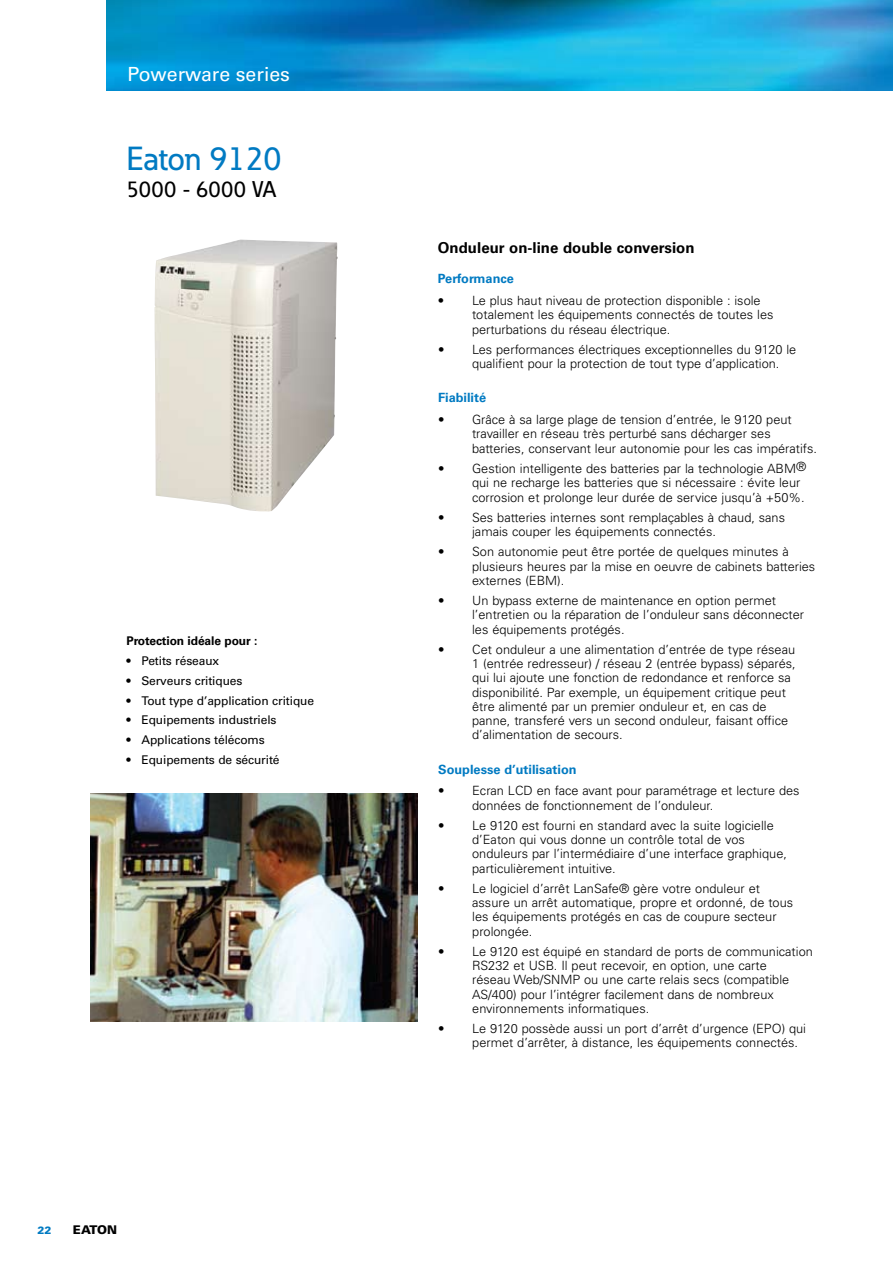
<style>
.page{position:relative;width:893px;height:1263px;background:#fff}
.page>*{position:absolute;margin:0;border:0;box-sizing:border-box;transform-origin:0 0}
.t1{font:500 33px "Eaton";color:#007ac2}
.t2{font:500 22.5px "Eaton";letter-spacing:.02em;color:#000}
.t3{font:19.5px "Univers LT";color:#fff}
.t4{font:700 15px "Univers LT";color:#000}
.t5{font:300 12.75px/14.2px "Univers LT";color:#000}
.t6{font:700 12.75px "Univers LT";color:#007ac2}
.t7{font:12px "Univers LT";letter-spacing:-.01em;color:#000}
.t8{font:700 12px "Univers LT";letter-spacing:-.01em;color:#000}
.t9{font:900 12px "Univers LT";letter-spacing:-.02em;color:#000}
.t10{font:900 10.5px "Univers LT";color:#007ac2}
</style>
<div class="page">
<img style="left:107px;top:0;width:786px;height:90px">
<img style="left:91px;top:794px;width:327px;height:228px">
<img style="left:155px;top:240px;width:183px;height:271px">
<h3 class="t3" style="left:127px;top:63px;width:164px">Powerware series</h3>
<h1 class="t1" style="left:126px;top:139px;width:156px">Eaton 9120</h1>
<h2 class="t2" style="left:126px;top:176px;width:151px">5000 - 6000 VA</h2>
<p class="t8" style="left:126px;top:634px;width:133px">Protection idéale pour :</p>
<p class="t7" style="left:126px;top:654px;width:94px">• Petits réseaux</p>
<p class="t7" style="left:126px;top:673px;width:118px">• Serveurs critiques</p>
<p class="t7" style="left:126px;top:693px;width:189px">• Tout type d’application critique</p>
<p class="t7" style="left:126px;top:713px;width:152px">• Equipements industriels</p>
<p class="t7" style="left:126px;top:733px;width:140px">• Applications télécoms</p>
<p class="t7" style="left:126px;top:752px;width:155px">• Equipements de sécurité</p>
<p class="t10" style="left:37px;top:1224px;width:16px">22</p>
<p class="t9" style="left:73px;top:1222px;width:46px">EATON</p>
<p class="t4" style="left:438px;top:239px;width:258px">Onduleur on-line double conversion</p>
<p class="t6" style="left:438px;top:271px;width:77px">Performance</p>
<p class="t5" style="left:472px;top:294px;width:303px;text-indent:-34px">• Le plus haut niveau de protection disponible : isole totalement les équipements connectés de toutes les perturbations du réseau électrique.</p>
<p class="t5" style="left:472px;top:342px;width:326px;text-indent:-34px">• Les performances électriques exceptionnelles du 9120 le qualifient pour la protection de tout type d’application.</p>
<p class="t6" style="left:438px;top:390px;width:50px">Fiabilité</p>
<p class="t5" style="left:472px;top:413px;width:347px;text-indent:-34px">• Grâce à sa large plage de tension d’entrée, le 9120 peut travailler en réseau très perturbé sans décharger ses batteries, conservant leur autonomie pour les cas impératifs.</p>
<p class="t5" style="left:472px;top:461px;width:336px;text-indent:-34px">• Gestion intelligente des batteries par la technologie ABM® qui ne recharge les batteries que si nécessaire : évite leur corrosion et prolonge leur durée de service jusqu’à +50%.</p>
<p class="t5" style="left:472px;top:510px;width:314px;text-indent:-34px">• Ses batteries internes sont remplaçables à chaud, sans jamais couper les équipements connectés.</p>
<p class="t5" style="left:472px;top:545px;width:345px;text-indent:-34px">• Son autonomie peut être portée de quelques minutes à plusieurs heures par la mise en oeuvre de cabinets batteries externes (EBM).</p>
<p class="t5" style="left:472px;top:593px;width:333px;text-indent:-34px">• Un bypass externe de maintenance en option permet l’entretien ou la réparation de l’onduleur sans déconnecter les équipements protégés.</p>
<p class="t5" style="left:472px;top:642px;width:325px;text-indent:-34px">• Cet onduleur a une alimentation d’entrée de type réseau 1 (entrée redresseur) / réseau 2 (entrée bypass) séparés, qui lui ajoute une fonction de redondance et renforce sa disponibilité. Par exemple, un équipement critique peut être alimenté par un premier onduleur et, en cas de panne, transferé vers un second onduleur, faisant office d’alimentation de secours.</p>
<p class="t6" style="left:438px;top:762px;width:140px">Souplesse d’utilisation</p>
<p class="t5" style="left:472px;top:784px;width:329px;text-indent:-34px">• Ecran LCD en face avant pour paramétrage et lecture des données de fonctionnement de l’onduleur.</p>
<p class="t5" style="left:472px;top:818px;width:316px;text-indent:-34px">• Le 9120 est fourni en standard avec la suite logicielle d’Eaton qui vous donne un contrôle total de vos onduleurs par l’intermédiaire d’une interface graphique, particulièrement intuitive.</p>
<p class="t5" style="left:472px;top:881px;width:322px;text-indent:-34px">• Le logiciel d’arrêt LanSafe® gère votre onduleur et assure un arrêt automatique, propre et ordonné, de tous les équipements protégés en cas de coupure secteur prolongée.</p>
<p class="t5" style="left:472px;top:944px;width:342px;text-indent:-34px">• Le 9120 est équipé en standard de ports de communication RS232 et USB. Il peut recevoir, en option, une carte<br>réseau Web/SNMP ou une carte relais secs (compatible AS/400) pour l’intégrer facilement dans de nombreux environnements informatiques.</p>
<p class="t5" style="left:472px;top:1021px;width:335px;text-indent:-34px">• Le 9120 possède aussi un port d’arrêt d’urgence (EPO) qui permet d’arrêter, à distance, les équipements connectés.</p>
</div>
